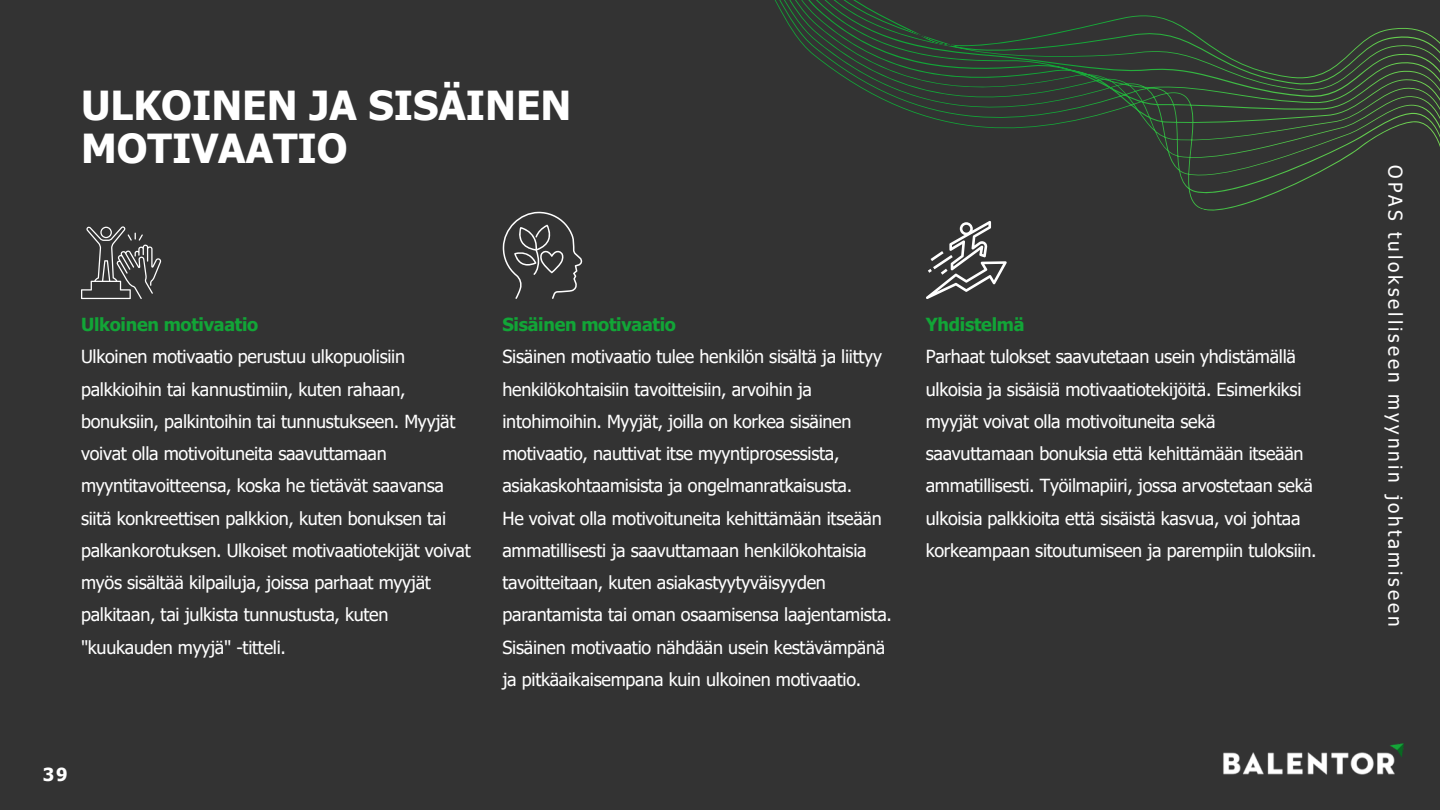
<style>
.page{position:relative;width:1440px;height:810px;background:#333}
.page>*{position:absolute;margin:0;border:0;box-sizing:border-box;transform-origin:0 0}
.t1{font:700 40px/43.5px "Tahoma";color:#fff}
.t2{font:19px "Tahoma";letter-spacing:.155em;color:#fff}
.t3{font:18px/32.2px "Tahoma";letter-spacing:-.015em;color:#fff}
.t4{font:700 18px "Tahoma";letter-spacing:-.015em;color:#12a537}
.t5{font:700 18px "Tahoma";color:#fff}
</style>
<div class="page">
<img style="left:1223px;top:743px;width:181px;height:32px">
<svg style="left:775px;top:0;width:665px;height:211px"></svg>
<svg style="left:81px;top:226px;width:80px;height:73px"></svg>
<svg style="left:502px;top:212px;width:80px;height:87px"></svg>
<svg style="left:926px;top:221px;width:81px;height:78px"></svg>
<p class="t1" style="left:81px;top:82px;width:492px">ULKOINEN JA SISÄINEN<br>MOTIVAATIO</p>
<p class="t4" style="left:81px;top:313px;width:179px">Ulkoinen motivaatio</p>
<p class="t3" style="left:81px;top:340px;width:391px">Ulkoinen motivaatio perustuu ulkopuolisiin palkkioihin tai kannustimiin, kuten rahaan, bonuksiin, palkintoihin tai tunnustukseen. Myyjät voivat olla motivoituneita saavuttamaan myyntitavoitteensa, koska he tietävät saavansa siitä konkreettisen palkkion, kuten bonuksen tai palkankorotuksen. Ulkoiset motivaatiotekijät voivat myös sisältää kilpailuja, joissa parhaat myyjät palkitaan, tai julkista tunnustusta, kuten "kuukauden myyjä" -titteli.</p>
<h1 class="t4" style="left:502px;top:313px;width:175px">Sisäinen motivaatio</h1>
<p class="t3" style="left:502px;top:340px;width:381px">Sisäinen motivaatio tulee henkilön sisältä ja liittyy henkilökohtaisiin tavoitteisiin, arvoihin ja intohimoihin. Myyjät, joilla on korkea sisäinen motivaatio, nauttivat itse myyntiprosessista, asiakaskohtaamisista ja ongelmanratkaisusta.</p>
<p class="t3" style="left:502px;top:501px;width:391px">He voivat olla motivoituneita kehittämään itseään ammatillisesti ja saavuttamaan henkilökohtaisia tavoitteitaan, kuten asiakastyytyväisyyden parantamista tai oman osaamisensa laajentamista.<br>Sisäinen motivaatio nähdään usein kestävämpänä ja pitkäaikaisempana kuin ulkoinen motivaatio.</p>
<p class="t5" style="left:43px;top:763px;width:26px">39</p>
<p class="t4" style="left:926px;top:313px;width:100px">Yhdistelmä</p>
<p class="t3" style="left:926px;top:340px;width:392px">Parhaat tulokset saavutetaan usein yhdistämällä ulkoisia ja sisäisiä motivaatiotekijöitä. Esimerkiksi myyjät voivat olla motivoituneita sekä saavuttamaan bonuksia että kehittämään itseään ammatillisesti. Työilmapiiri, jossa arvostetaan sekä ulkoisia palkkioita että sisäistä kasvua, voi johtaa korkeampaan sitoutumiseen ja parempiin tuloksiin.</p>
<p class="t2" style="left:1407px;top:165px;width:462px;rotate:90deg">OPAS tulokselliseen myynnin johtamiseen</p>
</div>
